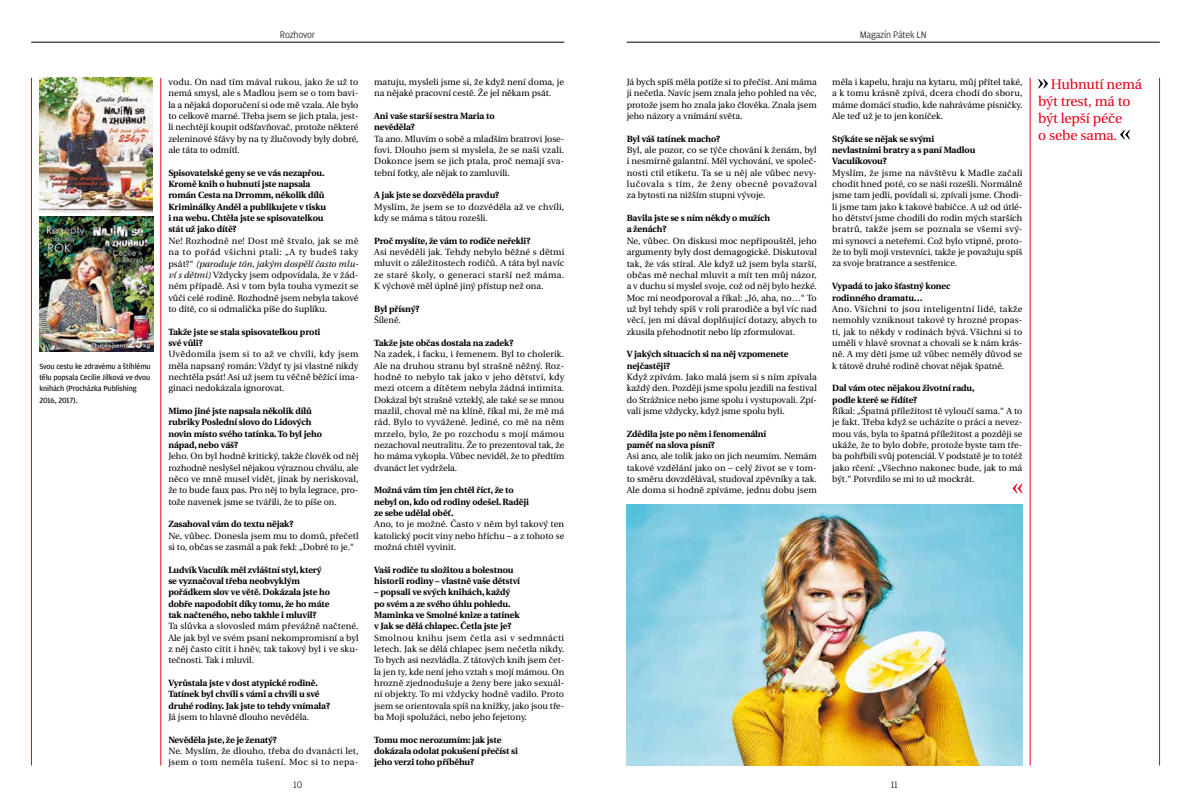
<style>
.page{position:relative;width:1191px;height:808px;background:#fff}
.page>*{position:absolute;margin:0;border:0;box-sizing:border-box;transform-origin:0 0}
.t1{font:14px/17px "Utopia CE";letter-spacing:-.01em;color:#e2001a}
.t2{font:300 10px "Amplitude CE";letter-spacing:-.02em;color:#000}
.t3{font:9px/11.3px "Utopia CE";color:#000;text-align:justify}
.t4{font:700 9px/11.3px "Utopia CE";letter-spacing:-.01em;color:#000}
.t5{font:8px/11.3px "Amplitude CE";letter-spacing:-.01em;color:#000}
.s1{font-style:italic}
</style>
<div class="page">
<hr style="left:31px;top:42px;width:533px;height:1px;background:#000">
<hr style="left:626px;top:42px;width:533px;height:1px;background:#000">
<svg style="left:1012px;top:484px;width:10px;height:9px"></svg>
<hr style="left:31px;top:78px;width:1px;height:687px;background:#e2001a">
<hr style="left:161px;top:78px;width:1px;height:687px;background:#e2001a">
<hr style="left:1030px;top:78px;width:1px;height:687px;background:#e2001a">
<hr style="left:1159px;top:78px;width:1px;height:687px;background:#e2001a">
<img style="left:39px;top:78px;width:114px;height:135px">
<img style="left:40px;top:216px;width:113px;height:135px">
<img style="left:626px;top:504px;width:396px;height:261px">
<svg style="left:1038px;top:79px;width:10px;height:10px"></svg>
<svg style="left:1120px;top:130px;width:10px;height:10px"></svg>
<p class="t5" style="left:39px;top:360px;width:113px">Svou cestu ke zdravému a štíhlému tělu popsala Cecílie Jílková ve dvou knihách (Procházka Publishing<br>2016, 2017).</p>
<p class="t2" style="left:280px;top:30px;width:37px">Rozhovor</p>
<p class="t2" style="left:859px;top:30px;width:69px">Magazín Pátek LN</p>
<p class="t3" style="left:168px;top:76px;width:192px">vodu. On nad tím mával rukou, jako že už to nemá smysl, ale s Madlou jsem se o tom bavi&shy;la a nějaká doporučení si ode mě vzala. Ale bylo to celkově marné. Třeba jsem se jich ptala, jest&shy;li nechtějí koupit odšťavňovač, protože některé zeleninové šťávy by na ty žlučovody byly dobré, ale táta to odmítl.</p>
<p class="t4" style="left:168px;top:167px;width:159px">Spisovatelské geny se ve vás nezapřou.<br>Kromě knih o hubnutí jste napsala román Cesta na Drromm, několik dílů Kriminálky Anděl a publikujete v tisku i na webu. Chtěla jste se spisovatelkou stát už jako dítě?</p>
<p class="t3" style="left:168px;top:235px;width:192px">Ne! Rozhodně ne! Dost mě štvalo, jak se mě na to pořád všichni ptali: „A ty budeš taky psát?“ <span class="s1">(paroduje tón, jakým dospělí často mlu&shy;ví s dětmi)</span> Vždycky jsem odpovídala, že v žád&shy;ném případě. Asi v tom byla touha vymezit se vůči celé rodině. Rozhodně jsem nebyla takové to dítě, co si odmalička píše do šuplíku.</p>
<p class="t4" style="left:168px;top:326px;width:154px">Takže jste se stala spisovatelkou proti své vůli?</p>
<p class="t3" style="left:168px;top:348px;width:192px">Uvědomila jsem si to až ve chvíli, kdy jsem měla napsaný román: Vždyť ty jsi vlastně nikdy nechtěla psát! Asi už jsem tu věčně běžící ima&shy;ginaci nedokázala ignorovat.</p>
<p class="t4" style="left:168px;top:405px;width:155px">Mimo jiné jste napsala několik dílů rubriky Poslední slovo do Lidových novin místo svého tatínka. To byl jeho nápad, nebo váš?</p>
<p class="t3" style="left:168px;top:451px;width:192px">Jeho. On byl hodně kritický, takže člověk od něj rozhodně neslyšel nějakou výraznou chválu, ale něco ve mně musel vidět, jinak by neriskoval, že to bude faux pas. Pro něj to byla legrace, pro&shy;tože navenek jsme se tvářili, že to píše on.</p>
<p class="t4" style="left:168px;top:519px;width:127px">Zasahoval vám do textu nějak?</p>
<p class="t3" style="left:168px;top:530px;width:192px">Ne, vůbec. Donesla jsem mu to domů, přečetl si to, občas se zasmál a pak řekl: „Dobré to je.“</p>
<p class="t4" style="left:168px;top:564px;width:163px">Ludvík Vaculík měl zvláštní styl, který se vyznačoval třeba neobvyklým pořádkem slov ve větě. Dokázala jste ho dobře napodobit díky tomu, že ho máte tak načteného, nebo takhle i mluvil?</p>
<p class="t3" style="left:168px;top:621px;width:192px">Ta slůvka a slovosled mám převážně načtené.<br>Ale jak byl ve svém psaní nekompromisní a byl z něj často cítit i hněv, tak takový byl i ve sku&shy;tečnosti. Tak i mluvil.</p>
<p class="t4" style="left:168px;top:677px;width:163px">Vyrůstala jste v dost atypické rodině.<br>Tatínek byl chvíli s vámi a chvíli u své druhé rodiny. Jak jste to tehdy vnímala?</p>
<p class="t3" style="left:168px;top:711px;width:142px">Já jsem to hlavně dlouho nevěděla.</p>
<p class="t4" style="left:168px;top:734px;width:110px">Nevěděla jste, že je ženatý?</p>
<p class="t3" style="left:168px;top:745px;width:192px">Ne. Myslím, že dlouho, třeba do dvanácti let, jsem o tom neměla tušení. Moc si to nepa-</p>
<p class="t3" style="left:374px;top:76px;width:192px">matuju, mysleli jsme si, že když není doma, je na nějaké pracovní cestě. Že jel někam psát.</p>
<p class="t4" style="left:374px;top:110px;width:122px">Ani vaše starší sestra Maria to nevěděla?</p>
<p class="t3" style="left:374px;top:133px;width:192px">Ta ano. Mluvím o sobě a mladším bratrovi Jose&shy;fovi. Dlouho jsem si myslela, že se naši vzali.<br>Dokonce jsem se jich ptala, proč nemají sva&shy;tební fotky, ale nějak to zamluvili.</p>
<p class="t4" style="left:374px;top:190px;width:127px">A jak jste se dozvěděla pravdu?</p>
<p class="t3" style="left:374px;top:201px;width:192px">Myslím, že jsem se to dozvěděla až ve chvíli, kdy se máma s tátou rozešli.</p>
<p class="t4" style="left:374px;top:235px;width:158px">Proč myslíte, že vám to rodiče neřekli?</p>
<p class="t3" style="left:374px;top:246px;width:192px">Asi nevěděli jak. Tehdy nebylo běžné s dětmi mluvit o záležitostech rodičů. A táta byl navíc ze staré školy, o generaci starší než máma.<br>K výchově měl úplně jiný přístup než ona.</p>
<p class="t4" style="left:374px;top:303px;width:47px">Byl přísný?</p>
<p class="t3" style="left:374px;top:314px;width:28px">Šíleně.</p>
<p class="t4" style="left:374px;top:337px;width:141px">Takže jste občas dostala na zadek?</p>
<p class="t3" style="left:374px;top:348px;width:192px">Na zadek, i facku, i řemenem. Byl to cholerik.<br>Ale na druhou stranu byl strašně něžný. Roz&shy;hodně to nebylo tak jako v jeho dětství, kdy mezi otcem a dítětem nebyla žádná intimita.<br>Dokázal být strašně vzteklý, ale také se se mnou mazlil, choval mě na klíně, říkal mi, že mě má rád. Bylo to vyvážené. Jediné, co mě na něm mrzelo, bylo, že po rozchodu s mojí mámou nezachoval neutralitu. Že to prezentoval tak, že ho máma vykopla. Vůbec neviděl, že to předtím dvanáct let vydržela.</p>
<p class="t4" style="left:374px;top:485px;width:156px">Možná vám tím jen chtěl říct, že to nebyl on, kdo od rodiny odešel. Raději ze sebe udělal oběť.</p>
<p class="t3" style="left:374px;top:519px;width:192px">Ano, to je možné. Často v něm byl takový ten katolický pocit viny nebo hříchu – a z tohoto se možná chtěl vyvinit.</p>
<p class="t4" style="left:374px;top:564px;width:147px">Vaši rodiče tu složitou a bolestnou historii rodiny – vlastně vaše dětství</p>
<p class="t4" style="left:374px;top:587px;width:147px">– popsali ve svých knihách, každý po svém a ze svého úhlu pohledu.<br>Maminka ve Smolné knize a tatínek v Jak se dělá chlapec. Četla jste je?</p>
<p class="t3" style="left:374px;top:632px;width:192px">Smolnou knihu jsem četla asi v sedmnácti letech. Jak se dělá chlapec jsem nečetla nikdy.<br>To bych asi nezvládla. Z tátových knih jsem čet&shy;la jen ty, kde není jeho vztah s mojí mámou. On hrozně zjednodušuje a ženy bere jako sexuál&shy;ní objekty. To mi vždycky hodně vadilo. Proto jsem se orientovala spíš na knížky, jako jsou tře&shy;ba Moji spolužáci, nebo jeho fejetony.</p>
<p class="t4" style="left:374px;top:734px;width:145px">Tomu moc nerozumím: jak jste dokázala odolat pokušení přečíst si jeho verzi toho příběhu?</p>
<p class="t3" style="left:626px;top:76px;width:192px">Já bych spíš měla potíže si to přečíst. Ani máma ji nečetla. Navíc jsem znala jeho pohled na věc, protože jsem ho znala jako člověka. Znala jsem jeho názory a vnímání světa.</p>
<p class="t4" style="left:626px;top:133px;width:95px">Byl váš tatínek macho?</p>
<p class="t3" style="left:626px;top:144px;width:192px">Byl, ale pozor, co se týče chování k ženám, byl i nesmírně galantní. Měl vychování, ve společ&shy;nosti ctil etiketu. Ta se u něj ale vůbec nevy&shy;lučovala s tím, že ženy obecně považoval za bytosti na nižším stupni vývoje.</p>
<p class="t4" style="left:626px;top:212px;width:145px">Bavila jste se s ním někdy o mužích a ženách?</p>
<p class="t3" style="left:626px;top:235px;width:192px">Ne, vůbec. On diskusi moc nepřipouštěl, jeho argumenty byly dost demagogické. Diskutoval tak, že vás stíral. Ale když už jsem byla starší, občas mě nechal mluvit a mít ten můj názor, a v duchu si myslel svoje, což od něj bylo hezké.<br>Moc mi neodporoval a říkal: „Jó, aha, no…“ To už byl tehdy spíš v roli prarodiče a byl víc nad věcí, jen mi dával doplňující dotazy, abych to zkusila přehodnotit nebo líp zformulovat.</p>
<p class="t4" style="left:626px;top:348px;width:163px">V jakých situacích si na něj vzpomenete nejčastěji?</p>
<p class="t3" style="left:626px;top:371px;width:192px">Když zpívám. Jako malá jsem si s ním zpívala každý den. Později jsme spolu jezdili na festival do Strážnice nebo jsme spolu i vystupovali. Zpí&shy;vali jsme vždycky, když jsme spolu byli.</p>
<p class="t4" style="left:626px;top:428px;width:141px">Zdědila jste po něm i fenomenální paměť na slova písní?</p>
<p class="t3" style="left:626px;top:451px;width:192px">Asi ano, ale tolik jako on jich neumím. Nemám takové vzdělání jako on – celý život se v tom&shy;to směru dovzdělával, studoval zpěvníky a tak.<br>Ale doma si hodně zpíváme, jednu dobu jsem</p>
<p class="t3" style="left:832px;top:76px;width:192px">měla i kapelu, hraju na kytaru, můj přítel také, a k tomu krásně zpívá, dcera chodí do sboru, máme domácí studio, kde nahráváme písničky.<br>Ale teď už je to jen koníček.</p>
<p class="t4" style="left:832px;top:133px;width:145px">Stýkáte se nějak se svými nevlastními bratry a s paní Madlou<br>Vaculíkovou?</p>
<p class="t3" style="left:832px;top:167px;width:192px">Myslím, že jsme na návštěvu k Madle začali chodit hned poté, co se naši rozešli. Normálně jsme tam jedli, povídali si, zpívali jsme. Chodi&shy;li jsme tam jako k takové babičce. A už od útlé&shy;ho dětství jsme chodili do rodin mých starších bratrů, takže jsem se poznala se všemi svý&shy;mi synovci a neteřemi. Což bylo vtipné, proto&shy;že to byli moji vrstevníci, takže je považuju spíš za svoje bratrance a sestřenice.</p>
<p class="t4" style="left:832px;top:280px;width:120px">Vypadá to jako šťastný konec rodinného dramatu…</p>
<p class="t3" style="left:832px;top:303px;width:192px">Ano. Všichni to jsou inteligentní lidé, takže nemohly vzniknout takové ty hrozné propas&shy;ti, jak to někdy v rodinách bývá. Všichni si to uměli v hlavě srovnat a chovali se k nám krás&shy;ně. A my děti jsme už vůbec neměly důvod se k tátově druhé rodině chovat nějak špatně.</p>
<p class="t4" style="left:832px;top:383px;width:144px">Dal vám otec nějakou životní radu, podle které se řídíte?</p>
<p class="t3" style="left:832px;top:405px;width:192px">Říkal: „Špatná příležitost tě vyloučí sama.“ A to je fakt. Třeba když se ucházíte o práci a nevez&shy;mou vás, byla to špatná příležitost a později se ukáže, že to bylo dobře, protože byste tam tře&shy;ba pohřbili svůj potenciál. V podstatě je to totéž jako rčení: „Všechno nakonec bude, jak to má být.“ Potvrdilo se mi to už mockrát.</p>
<p class="t2" style="left:293px;top:779px;width:11px">10</p>
<p class="t2" style="left:890px;top:779px;width:9px">11</p>
<h1 class="t1" style="left:1038px;top:75px;width:106px;text-indent:13px">Hubnutí nemá být trest, má to být lepší péče<br>o sebe sama.</h1>
</div>
